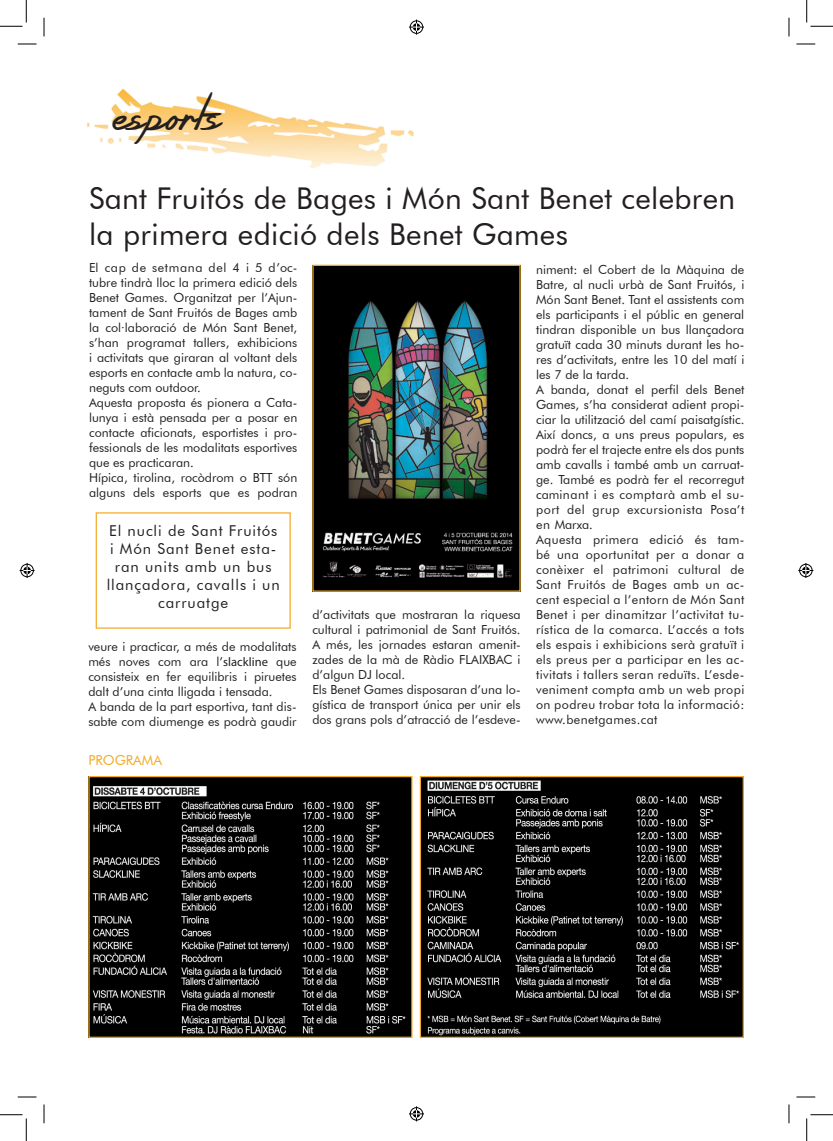
<style>
.page{position:relative;width:833px;height:1141px;background:#fff}
.page>*{position:absolute;margin:0;border:0;box-sizing:border-box;transform-origin:0 0}
.t1{font:45px "Silent Reaction";color:#231f20}
.t2{font:30px/36px "Futura BT";letter-spacing:.01em;color:#231f20}
.t3{font:15px/18px "Futura BT";letter-spacing:.06em;color:#231f20;text-align:center}
.t4{font:13.75px "Futura BT";color:#f4ab26}
.t5{font:12.5px/15px "Futura BT";color:#231f20;text-align:justify}
.s1{font-family:"Myriad Pro"}
</style>
<div class="page">
<img style="left:314px;top:267px;width:204px;height:322px">
<img style="left:90px;top:778px;width:320px;height:257px">
<img style="left:87px;top:88px;width:327px;height:81px">
<img style="left:421px;top:778px;width:320px;height:257px">
<div style="left:419px;top:776px;width:324px;height:261px;border:1px solid #f4ab26"></div>
<svg style="left:18px;top:43px;width:18px;height:2px"></svg>
<svg style="left:796px;top:43px;width:18px;height:2px"></svg>
<svg style="left:18px;top:1096px;width:18px;height:1px"></svg>
<svg style="left:796px;top:1096px;width:18px;height:1px"></svg>
<svg style="left:43px;top:18px;width:2px;height:18px"></svg>
<svg style="left:43px;top:1104px;width:2px;height:19px"></svg>
<svg style="left:788px;top:18px;width:1px;height:18px"></svg>
<svg style="left:788px;top:1104px;width:1px;height:19px"></svg>
<svg style="left:0;top:0;width:27px;height:27px"></svg>
<svg style="left:0;top:1114px;width:27px;height:26px"></svg>
<svg style="left:806px;top:0;width:26px;height:27px"></svg>
<svg style="left:806px;top:1114px;width:26px;height:26px"></svg>
<svg style="left:409px;top:20px;width:15px;height:15px"></svg>
<svg style="left:409px;top:1106px;width:15px;height:15px"></svg>
<svg style="left:20px;top:563px;width:15px;height:15px"></svg>
<svg style="left:798px;top:563px;width:14px;height:15px"></svg>
<p class="t1" style="left:113px;top:81px;width:110px">esports</p>
<p class="t2" style="left:89px;top:180px;width:647px">Sant Fruitós de Bages i Món Sant Benet celebren la primera edició dels Benet Games</p>
<p class="t5" style="left:89px;top:259px;width:210px">El cap de setmana del 4 i 5 d’oc&shy;tubre tindrà lloc la primera edició dels Benet Games. Organitzat per l’Ajun&shy;tament de Sant Fruitós de Bages amb la col·laboració de Món Sant Benet, s’han programat tallers, exhibicions i activitats que giraran al voltant dels esports en contacte amb la natura, co&shy;neguts com outdoor.</p>
<p class="t5" style="left:89px;top:394px;width:210px">Aquesta proposta és pionera a Cata&shy;lunya i està pensada per a posar en contacte aficionats, esportistes i pro&shy;fessionals de les modalitats esportives que es practicaran.</p>
<p class="t5" style="left:89px;top:469px;width:210px">Hípica, tirolina, rocòdrom o BTT són alguns dels esports que es podran</p>
<p class="t3" style="left:107px;top:521px;width:174px">El nucli de Sant Fruitós i Món Sant Benet esta&shy;ran units amb un bus llançadora, cavalls i un carruatge</p>
<p class="t5" style="left:88px;top:638px;width:210px">veure i practicar, a més de modalitats més noves com ara l’<span class="s1">slackline</span> que consisteix en fer equilibris i piruetes dalt d’una cinta lligada i tensada.</p>
<p class="t5" style="left:88px;top:698px;width:210px">A banda de la part esportiva, tant dis&shy;sabte com diumenge es podrà gaudir</p>
<p class="t5" style="left:535px;top:262px;width:210px">niment: el Cobert de la Màquina de Batre, al nucli urbà de Sant Fruitós, i Món Sant Benet. Tant el assistents com els participants i el públic en general tindran disponible un bus llançadora gratuït cada 30 minuts durant les ho&shy;res d’activitats, entre les 10 del matí i les 7 de la tarda.</p>
<p class="t5" style="left:535px;top:382px;width:210px">A banda, donat el perfil dels Benet Games, s’ha considerat adient propi&shy;ciar la utilització del camí paisatgístic.<br>Així doncs, a uns preus populars, es podrà fer el trajecte entre els dos punts amb cavalls i també amb un carruat&shy;ge. També es podrà fer el recorregut caminant i es comptarà amb el su&shy;port del grup excursionista Posa’t en Marxa.</p>
<p class="t5" style="left:535px;top:532px;width:210px">Aquesta primera edició és tam&shy;bé una oportunitat per a donar a conèixer el patrimoni cultural de Sant Fruitós de Bages amb un ac&shy;cent especial a l’entorn de Món Sant Benet i per dinamitzar l’activitat tu&shy;rística de la comarca. L’accés a tots els espais i exhibicions serà gratuït i els preus per a participar en les ac&shy;tivitats i tallers seran reduïts. L’esde&shy;veniment compta amb un web propi on podreu trobar tota la informació: www.benetgames.cat</p>
<p class="t5" style="left:312px;top:606px;width:210px">d’activitats que mostraran la riquesa cultural i patrimonial de Sant Fruitós.<br>A més, les jornades estaran amenit&shy;zades de la mà de Ràdio FLAIXBAC i d’algun DJ local.</p>
<p class="t5" style="left:312px;top:681px;width:210px">Els Benet Games disposaran d’una lo&shy;gística de transport única per unir els dos grans pols d’atracció de l’esdeve-</p>
<p class="t4" style="left:88px;top:752px;width:75px">PROGRAMA</p>
</div>
